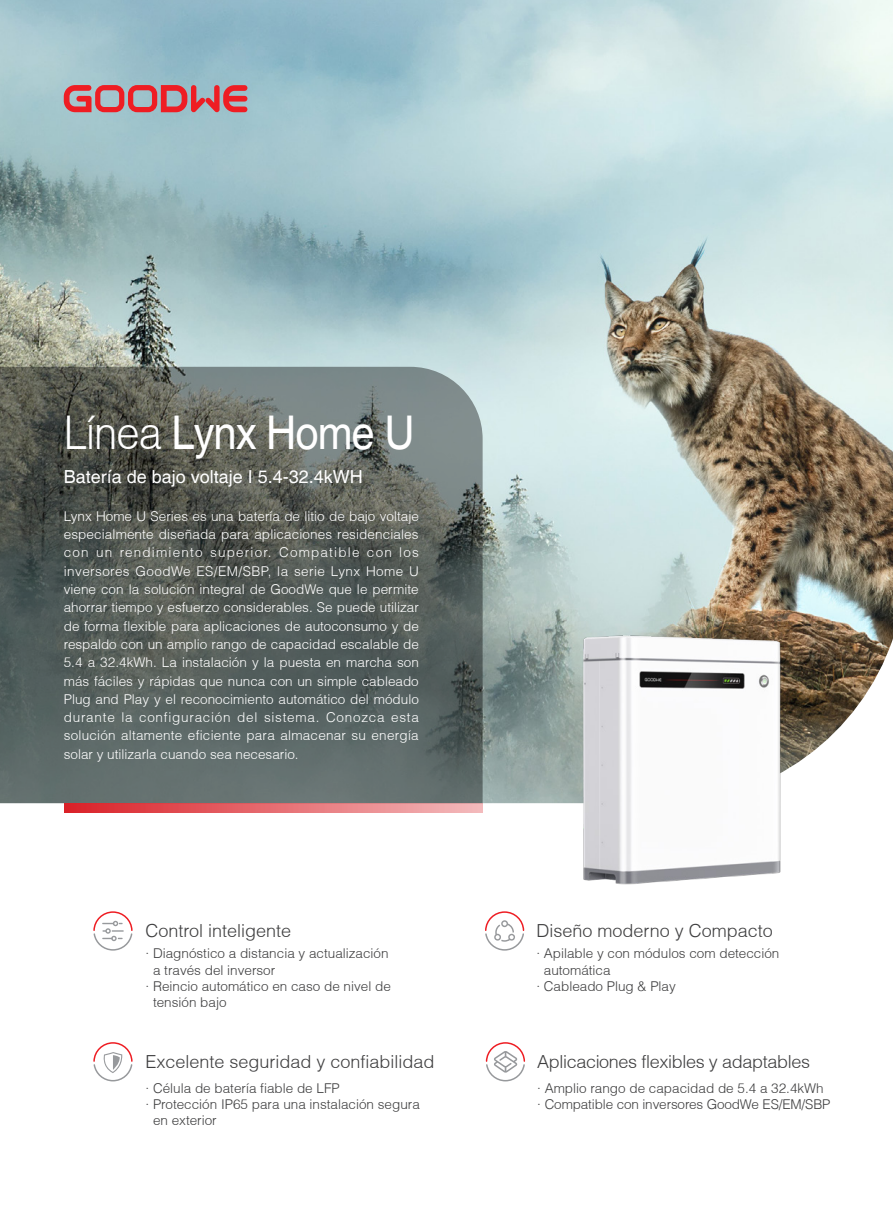
<style>
.page{position:relative;width:893px;height:1212px;background:#fff}
.page>*{position:absolute;margin:0;border:0;box-sizing:border-box;transform-origin:0 0}
.t1{font:46.5px "Helvetica";letter-spacing:-.025em;color:#fff;scale:.9 1}
.t2{font:300 18px "Helvetica";color:#3e3e3f}
.t3{font:18px "Helvetica";color:#fff}
.t4{font:300 18px "Helvetica";letter-spacing:-.02em;color:#3e3e3f}
.t5{font:300 13.5px/18.3px "Helvetica";color:#fff;text-align:justify}
.t6{font:300 13.5px/16.2px "Helvetica";color:#3e3e3f}
.s1{font-weight:300}
</style>
<div class="page">
<img style="left:0;top:0;width:893px;height:803px">
<svg style="left:0;top:367px;width:483px;height:436px;background:#5a625f"></svg>
<svg style="left:64px;top:803px;width:419px;height:9px;background:#e56c70"></svg>
<img style="left:537px;top:617px;width:286px;height:268px">
<svg style="left:64px;top:85px;width:183px;height:27px;background:#c66c74"></svg>
<svg style="left:93px;top:911px;width:40px;height:40px"></svg>
<svg style="left:93px;top:1042px;width:40px;height:40px"></svg>
<svg style="left:485px;top:911px;width:40px;height:40px"></svg>
<svg style="left:485px;top:1042px;width:41px;height:40px"></svg>
<p class="t1" style="left:64px;top:406px;width:391px"><span class="s1">Línea</span> Lynx Home U</p>
<p class="t3" style="left:64px;top:466px;width:301px">Batería de bajo voltaje I 5.4-32.4kWH</p>
<p class="t5" style="left:64px;top:507px;width:357px">Lynx Home U Series es una batería de litio de bajo voltaje especialmente diseñada para aplicaciones residenciales con un rendimiento superior. Compatible con los inversores GoodWe ES/EM/SBP, la serie Lynx Home U viene con la solución integral de GoodWe que le permite ahorrar tiempo y esfuerzo considerables. Se puede utilizar de forma flexible para aplicaciones de autoconsumo y de respaldo con un amplio rango de capacidad escalable de 5.4 a 32.4kWh. La instalación y la puesta en marcha son más fáciles y rápidas que nunca con un simple cableado Plug and Play y el reconocimiento automático del módulo durante la configuración del sistema. Conozca esta solución altamente eficiente para almacenar su energía solar y utilizarla cuando sea necesario.</p>
<p class="t2" style="left:146px;top:920px;width:147px">Control inteligente</p>
<p class="t6" style="left:153px;top:945px;width:237px;text-indent:-8px">· Diagnóstico a distancia y actualización a través del inversor</p>
<p class="t6" style="left:153px;top:978px;width:239px;text-indent:-8px">· Reincio automático en caso de nivel de tensión bajo</p>
<p class="t2" style="left:146px;top:1051px;width:291px">Excelente seguridad y confiabilidad</p>
<p class="t6" style="left:146px;top:1079px;width:196px">· Célula de batería fiable de LFP</p>
<p class="t6" style="left:153px;top:1096px;width:268px;text-indent:-8px">· Protección IP65 para una instalación segura en exterior</p>
<p class="t2" style="left:536px;top:920px;width:238px">Diseño moderno y Compacto</p>
<p class="t6" style="left:544px;top:945px;width:237px;text-indent:-8px">· Apilable y con módulos com detección automática</p>
<p class="t6" style="left:536px;top:978px;width:141px">· Cableado Plug &amp; Play</p>
<p class="t4" style="left:537px;top:1051px;width:274px">Aplicaciones flexibles y adaptables</p>
<p class="t6" style="left:537px;top:1079px;width:288px">· Amplio rango de capacidad de 5.4 a 32.4kWh</p>
<p class="t6" style="left:537px;top:1096px;width:295px">· Compatible con inversores GoodWe ES/EM/SBP</p>
</div>
